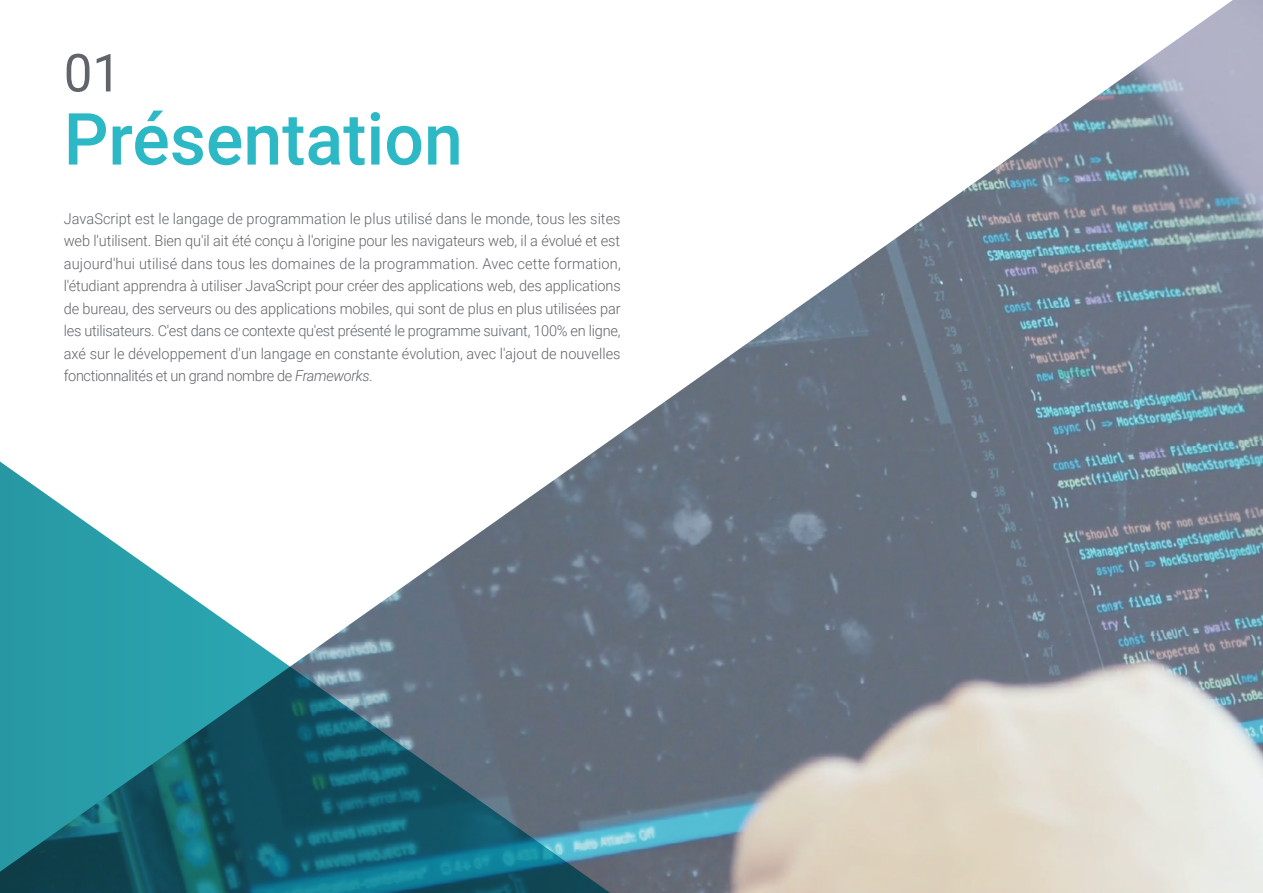
<style>
.page{position:relative;width:1263px;height:893px;background:#fff}
.page>*{position:absolute;margin:0;border:0;box-sizing:border-box;transform-origin:0 0}
.t1{font:500 72px "Roboto";color:#2db8c5}
.t2{font:52.5px "Roboto";color:#61646a}
.t3{font:300 15px/22.5px "Roboto";letter-spacing:-.025em;color:#61646a;text-align:justify}
.s1{font-style:italic}
</style>
<div class="page">
<img style="left:602px;top:0;width:661px;height:893px">
<svg style="left:0;top:446px;width:640px;height:447px"></svg>
<h2 class="t2" style="left:64px;top:36px;width:59px">01</h2>
<h1 class="t1" style="left:64px;top:89px;width:401px">Présentation</h1>
<p class="t3" style="left:64px;top:207px;width:558px">JavaScript est le langage de programmation le plus utilisé dans le monde, tous les sites web l'utilisent. Bien qu'il ait été conçu à l'origine pour les navigateurs web, il a évolué et est aujourd'hui utilisé dans tous les domaines de la programmation. Avec cette formation, l'étudiant apprendra à utiliser JavaScript pour créer des applications web, des applications de bureau, des serveurs ou des applications mobiles, qui sont de plus en plus utilisées par les utilisateurs. C'est dans ce contexte qu'est présenté le programme suivant, 100% en ligne, axé sur le développement d'un langage en constante évolution, avec l'ajout de nouvelles fonctionnalités et un grand nombre de <span class="s1">Frameworks</span>.</p>
</div>
